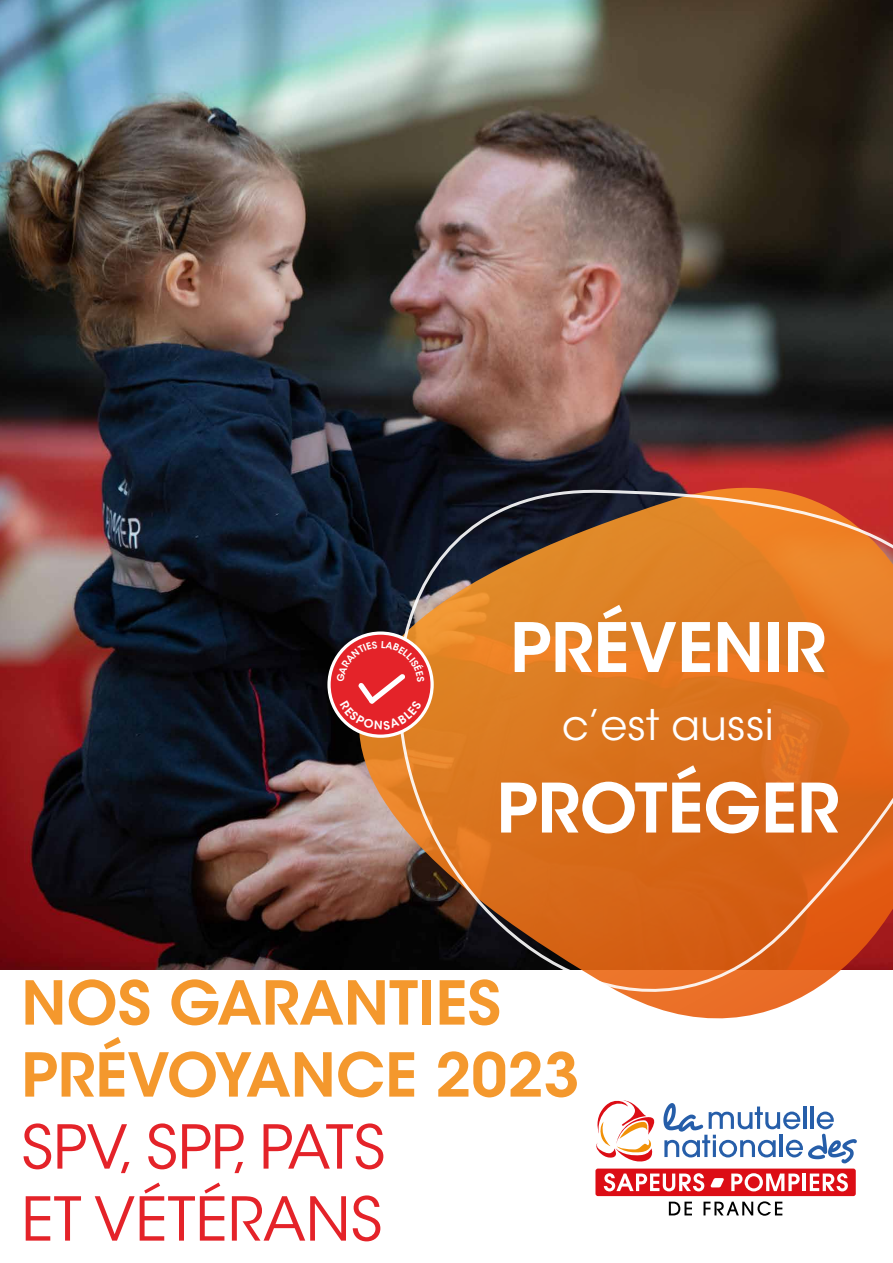
<style>
.page{position:relative;width:893px;height:1263px;background:#fff}
.page>*{position:absolute;margin:0;border:0;box-sizing:border-box;transform-origin:0 0}
.t1{font:600 67.5px "ITC Avant Garde Std";color:#fff}
.t2{font:600 60px/72px "ITC Avant Garde Std";color:#f4982d}
.t3{font:60px/72px "ITC Avant Garde Std";color:#e42329}
.t4{font:42px "ITC Avant Garde Std";color:#fff}
</style>
<div class="page">
<img style="left:0;top:0;width:893px;height:969px">
<svg style="left:356px;top:464px;width:537px;height:506px;background:#593030"></svg>
<svg style="left:669px;top:1202px;width:23px;height:13px"></svg>
<svg style="left:703px;top:1201px;width:79px;height:15px"></svg>
<div style="left:595px;top:1168px;width:261px;height:28px;background:#dc0d15;border-radius:2px"></div>
<svg style="left:604px;top:1173px;width:100px;height:18px"></svg>
<svg style="left:731px;top:1173px;width:69px;height:18px"></svg>
<hr style="left:802px;top:1173px;width:4px;height:18px;background:#fff">
<svg style="left:810px;top:1173px;width:38px;height:18px"></svg>
<svg style="left:710px;top:1178px;width:14px;height:9px"></svg>
<svg style="left:596px;top:1100px;width:261px;height:63px"></svg>
<svg style="left:392px;top:489px;width:501px;height:530px;background:#c8712f"></svg>
<div style="left:327px;top:631px;width:107px;height:107px;border:4px solid #fff;border-radius:50%"></div>
<div style="left:331px;top:635px;width:99px;height:99px;background:#e42329;border-radius:50%"></div>
<svg style="left:336px;top:641px;width:89px;height:89px"></svg>
<p class="t1" style="left:510px;top:605px;width:317px">PRÉVENIR</p>
<p class="t4" style="left:562px;top:699px;width:213px">c’est aussi</p>
<p class="t1" style="left:497px;top:765px;width:344px">PROTÉGER</p>
<p class="t2" style="left:21px;top:967px;width:560px">NOS GARANTIES<br>PRÉVOYANCE 2023</p>
<p class="t3" style="left:21px;top:1112px;width:366px">SPV, SPP, PATS<br>ET VÉTÉRANS</p>
</div>
